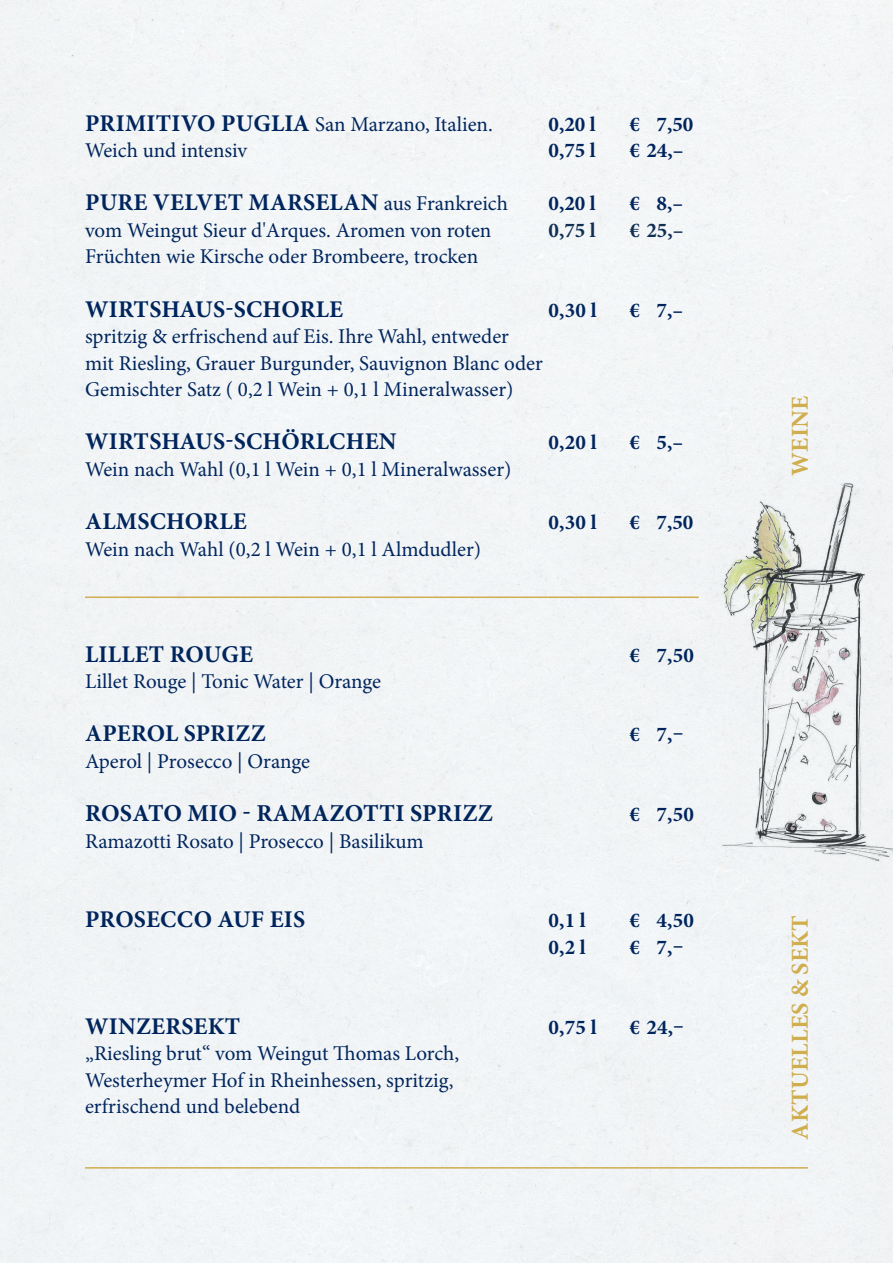
<style>
.page{position:relative;width:893px;height:1263px;background:#fff}
.page>*{position:absolute;margin:0;border:0;box-sizing:border-box;transform-origin:0 0}
.t1{font:700 24.3px "Minion Pro";letter-spacing:.01em;color:#00255d}
.t2{font:700 24.3px "Minion Pro";letter-spacing:.01em;color:#d0ad4d}
.t3{font:700 24px "Minion Pro";letter-spacing:.01em;color:#00255d}
.t4{font:21px/26.5px "Minion Pro";color:#00255d}
.t5{font:700 21px "Minion Pro";letter-spacing:.01em;color:#00255d}
.t6{font:700 21px "Minion Pro";color:#122f54}
.s1{font-weight:700;font-size:24px}
.s2{font-weight:400;font-size:21px}
</style>
<div class="page">
<hr style="left:85px;top:1167px;width:723px;height:1px;background:#d0ad4d">
<img style="left:707px;top:480px;width:186px;height:403px">
<hr style="left:85px;top:596px;width:614px;height:2px;background:#d0ad4d">
<p class="t4" style="left:85px;top:111px;width:409px"><span class="s1">PRIMITIVO PUGLIA</span> San Marzano, Italien.</p>
<p class="t5" style="left:549px;top:109px;width:49px">0,20 l</p>
<p class="t5" style="left:629px;top:109px;width:66px">€ 7,50</p>
<p class="t4" style="left:85px;top:137px;width:164px">Weich und intensiv</p>
<p class="t5" style="left:549px;top:136px;width:49px">0,75 l</p>
<p class="t5" style="left:629px;top:136px;width:56px">€ 24,–</p>
<p class="t3" style="left:85px;top:186px;width:424px">PURE VELVET MARSELAN <span class="s2">aus Frankreich</span></p>
<p class="t5" style="left:549px;top:189px;width:49px">0,20 l</p>
<p class="t5" style="left:629px;top:189px;width:55px">€ 8,–</p>
<p class="t4" style="left:85px;top:217px;width:408px">vom Weingut Sieur d'Arques. Aromen von roten</p>
<p class="t6" style="left:549px;top:215px;width:49px">0,75 l</p>
<p class="t6" style="left:629px;top:215px;width:56px">€ 25,–</p>
<p class="t4" style="left:85px;top:244px;width:395px">Früchten wie Kirsche oder Brombeere, trocken</p>
<p class="t3" style="left:85px;top:292px;width:260px">WIRTSHAUS-SCHORLE</p>
<p class="t5" style="left:549px;top:295px;width:49px">0,30 l</p>
<p class="t5" style="left:629px;top:295px;width:55px">€ 7,–</p>
<p class="t4" style="left:85px;top:323px;width:459px">spritzig &amp; erfrischend auf Eis. Ihre Wahl, entweder mit Riesling, Grauer Burgunder, Sauvignon Blanc oder<br>Gemischter Satz ( 0,2 l Wein + 0,1 l Mineralwasser)</p>
<p class="t3" style="left:85px;top:425px;width:313px">WIRTSHAUS-SCHÖRLCHEN</p>
<p class="t5" style="left:548px;top:428px;width:49px">0,20 l</p>
<p class="t5" style="left:629px;top:428px;width:55px">€ 5,–</p>
<p class="t4" style="left:85px;top:456px;width:428px">Wein nach Wahl (0,1 l Wein + 0,1 l Mineralwasser)</p>
<p class="t3" style="left:85px;top:504px;width:163px">ALMSCHORLE</p>
<p class="t5" style="left:549px;top:507px;width:49px">0,30 l</p>
<p class="t5" style="left:629px;top:507px;width:66px">€ 7,50</p>
<p class="t4" style="left:85px;top:536px;width:398px">Wein nach Wahl (0,2 l Wein + 0,1 l Almdudler)</p>
<p class="t3" style="left:85px;top:637px;width:170px">LILLET ROUGE</p>
<p class="t5" style="left:629px;top:640px;width:66px">€ 7,50</p>
<p class="t4" style="left:85px;top:668px;width:298px">Lillet Rouge | Tonic Water | Orange</p>
<p class="t3" style="left:85px;top:717px;width:182px">APEROL SPRIZZ</p>
<p class="t5" style="left:629px;top:720px;width:56px">€ 7,–</p>
<p class="t4" style="left:85px;top:748px;width:226px">Aperol | Prosecco | Orange</p>
<p class="t1" style="left:85px;top:796px;width:409px">ROSATO MIO - RAMAZOTTI SPRIZZ</p>
<p class="t5" style="left:629px;top:799px;width:66px">€ 7,50</p>
<p class="t4" style="left:85px;top:828px;width:340px">Ramazotti Rosato | Prosecco | Basilikum</p>
<p class="t3" style="left:85px;top:903px;width:222px">PROSECCO AUF EIS</p>
<p class="t5" style="left:549px;top:906px;width:39px">0,1 l</p>
<p class="t5" style="left:629px;top:906px;width:66px">€ 4,50</p>
<p class="t5" style="left:549px;top:932px;width:39px">0,2 l</p>
<p class="t5" style="left:629px;top:932px;width:56px">€ 7,–</p>
<p class="t3" style="left:85px;top:1009px;width:157px">WINZERSEKT</p>
<p class="t5" style="left:549px;top:1012px;width:49px">0,75 l</p>
<p class="t5" style="left:629px;top:1012px;width:56px">€ 24,–</p>
<p class="t4" style="left:85px;top:1040px;width:376px">„Riesling brut“ vom Weingut Thomas Lorch,<br>Westerheymer Hof in Rheinhessen, spritzig, erfrischend und belebend</p>
<p class="t2" style="left:783px;top:476px;width:82px;rotate:-90deg">WEINE</p>
<p class="t2" style="left:783px;top:1139px;width:226px;rotate:-90deg">AKTUELLES &amp; SEKT</p>
</div>
